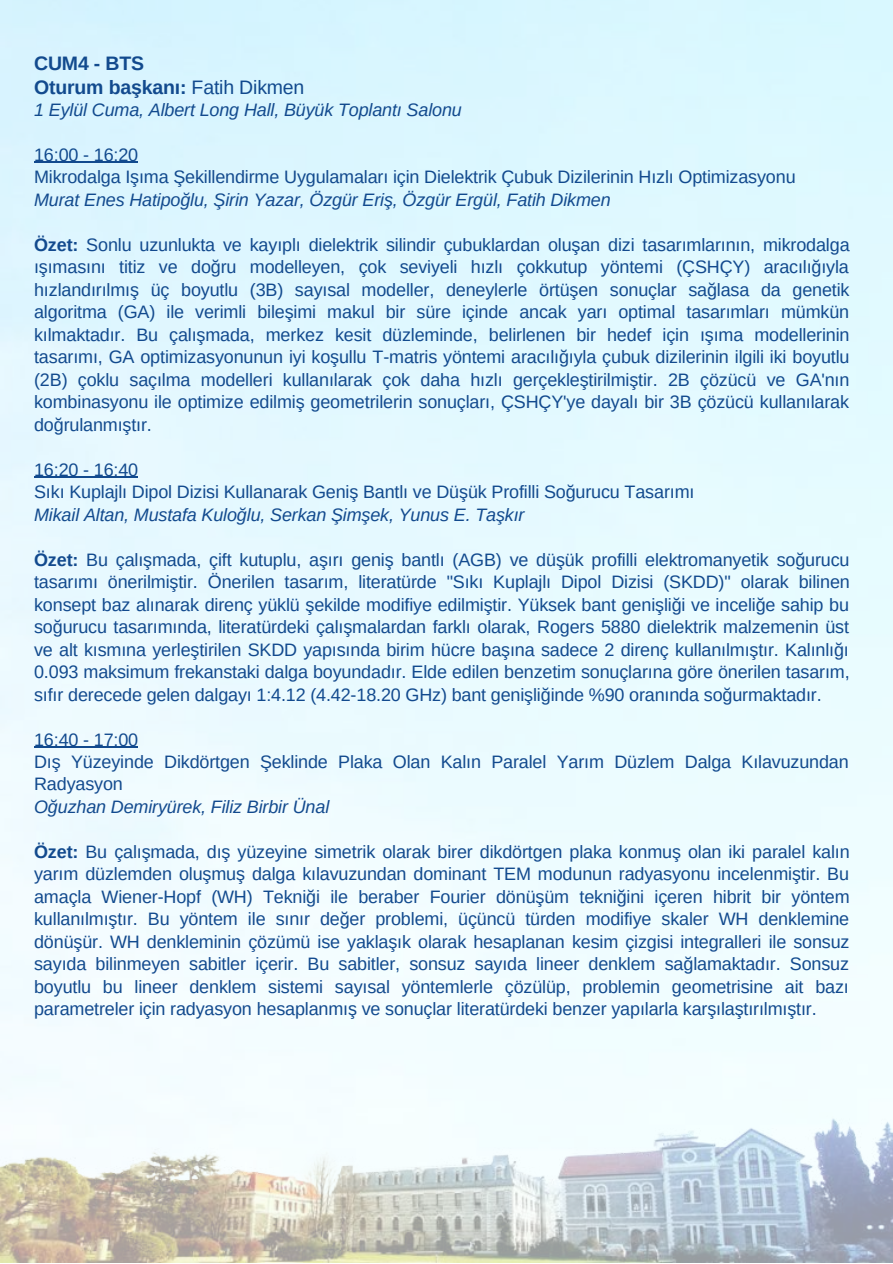
<style>
.page{position:relative;width:893px;height:1264px;background:#fff}
.page>*{position:absolute;margin:0;border:0;box-sizing:border-box;transform-origin:0 0}
.t1{font:700 19.5px/24.8px "Arimo";letter-spacing:-.01em;color:#124a8e}
.t2{font:18px/22.5px "Arimo";letter-spacing:-.01em;color:#124a8e}
.t3{font:italic 18px "Arimo";letter-spacing:-.01em;color:#124a8e}
.s1{font-weight:400}
.s2{font-weight:700}
</style>
<div class="page">
<img style="left:0;top:0;width:892px;height:1262px">
<img style="left:0;top:1091px;width:892px;height:170px">
<hr style="left:34px;top:162px;width:104px;height:1px;background:#124a8e">
<hr style="left:34px;top:476px;width:104px;height:2px;background:#124a8e">
<hr style="left:34px;top:746px;width:104px;height:1px;background:#124a8e">
<p class="t1" style="left:34px;top:50px;width:272px">CUM4 - BTS<br>Oturum başkanı: <span class="s1">Fatih Dikmen</span></p>
<p class="t3" style="left:34px;top:99px;width:429px">1 Eylül Cuma, Albert Long Hall, Büyük Toplantı Salonu</p>
<p class="t2" style="left:34px;top:143px;width:763px">16:00 - 16:20<br>Mikrodalga Işıma Şekillendirme Uygulamaları için Dielektrik Çubuk Dizilerinin Hızlı Optimizasyonu</p>
<p class="t3" style="left:34px;top:189px;width:578px">Murat Enes Hatipoğlu, Şirin Yazar, Özgür Eriş, Özgür Ergül, Fatih Dikmen</p>
<p class="t2" style="left:34px;top:233px;width:817px;text-align:justify"><span class="s2">Özet:</span> Sonlu uzunlukta ve kayıplı dielektrik silindir çubuklardan oluşan dizi tasarımlarının, mikrodalga ışımasını titiz ve doğru modelleyen, çok seviyeli hızlı çokkutup yöntemi (ÇSHÇY) aracılığıyla hızlandırılmış üç boyutlu (3B) sayısal modeller, deneylerle örtüşen sonuçlar sağlasa da genetik algoritma (GA) ile verimli bileşimi makul bir süre içinde ancak yarı optimal tasarımları mümkün kılmaktadır. Bu çalışmada, merkez kesit düzleminde, belirlenen bir hedef için ışıma modellerinin tasarımı, GA optimizasyonunun iyi koşullu T-matris yöntemi aracılığıyla çubuk dizilerinin ilgili iki boyutlu (2B) çoklu saçılma modelleri kullanılarak çok daha hızlı gerçekleştirilmiştir. 2B çözücü ve GA'nın kombinasyonu ile optimize edilmiş geometrilerin sonuçları, ÇSHÇY'ye dayalı bir 3B çözücü kullanılarak doğrulanmıştır.</p>
<p class="t2" style="left:34px;top:458px;width:661px">16:20 - 16:40<br>Sıkı Kuplajlı Dipol Dizisi Kullanarak Geniş Bantlı ve Düşük Profilli Soğurucu Tasarımı</p>
<p class="t3" style="left:34px;top:504px;width:492px">Mikail Altan, Mustafa Kuloğlu, Serkan Şimşek, Yunus E. Taşkır</p>
<p class="t2" style="left:34px;top:548px;width:817px;text-align:justify"><span class="s2">Özet:</span> Bu çalışmada, çift kutuplu, aşırı geniş bantlı (AGB) ve düşük profilli elektromanyetik soğurucu tasarımı önerilmiştir. Önerilen tasarım, literatürde "Sıkı Kuplajlı Dipol Dizisi (SKDD)" olarak bilinen konsept baz alınarak direnç yüklü şekilde modifiye edilmiştir. Yüksek bant genişliği ve inceliğe sahip bu soğurucu tasarımında, literatürdeki çalışmalardan farklı olarak, Rogers 5880 dielektrik malzemenin üst ve alt kısmına yerleştirilen SKDD yapısında birim hücre başına sadece 2 direnç kullanılmıştır. Kalınlığı 0.093 maksimum frekanstaki dalga boyundadır. Elde edilen benzetim sonuçlarına göre önerilen tasarım, sıfır derecede gelen dalgayı 1:4.12 (4.42-18.20 GHz) bant genişliğinde %90 oranında soğurmaktadır.</p>
<p class="t2" style="left:34px;top:728px;width:816px">16:40 - 17:00<br>Dış Yüzeyinde Dikdörtgen Şeklinde Plaka Olan Kalın Paralel Yarım Düzlem Dalga Kılavuzundan<br>Radyasyon</p>
<p class="t3" style="left:34px;top:796px;width:297px">Oğuzhan Demiryürek, Filiz Birbir Ünal</p>
<p class="t2" style="left:34px;top:840px;width:817px;text-align:justify"><span class="s2">Özet:</span> Bu çalışmada, dış yüzeyine simetrik olarak birer dikdörtgen plaka konmuş olan iki paralel kalın yarım düzlemden oluşmuş dalga kılavuzundan dominant TEM modunun radyasyonu incelenmiştir. Bu amaçla Wiener-Hopf (WH) Tekniği ile beraber Fourier dönüşüm tekniğini içeren hibrit bir yöntem kullanılmıştır. Bu yöntem ile sınır değer problemi, üçüncü türden modifiye skaler WH denklemine dönüşür. WH denkleminin çözümü ise yaklaşık olarak hesaplanan kesim çizgisi integralleri ile sonsuz sayıda bilinmeyen sabitler içerir. Bu sabitler, sonsuz sayıda lineer denklem sağlamaktadır. Sonsuz boyutlu bu lineer denklem sistemi sayısal yöntemlerle çözülüp, problemin geometrisine ait bazı parametreler için radyasyon hesaplanmış ve sonuçlar literatürdeki benzer yapılarla karşılaştırılmıştır.</p>
</div>
